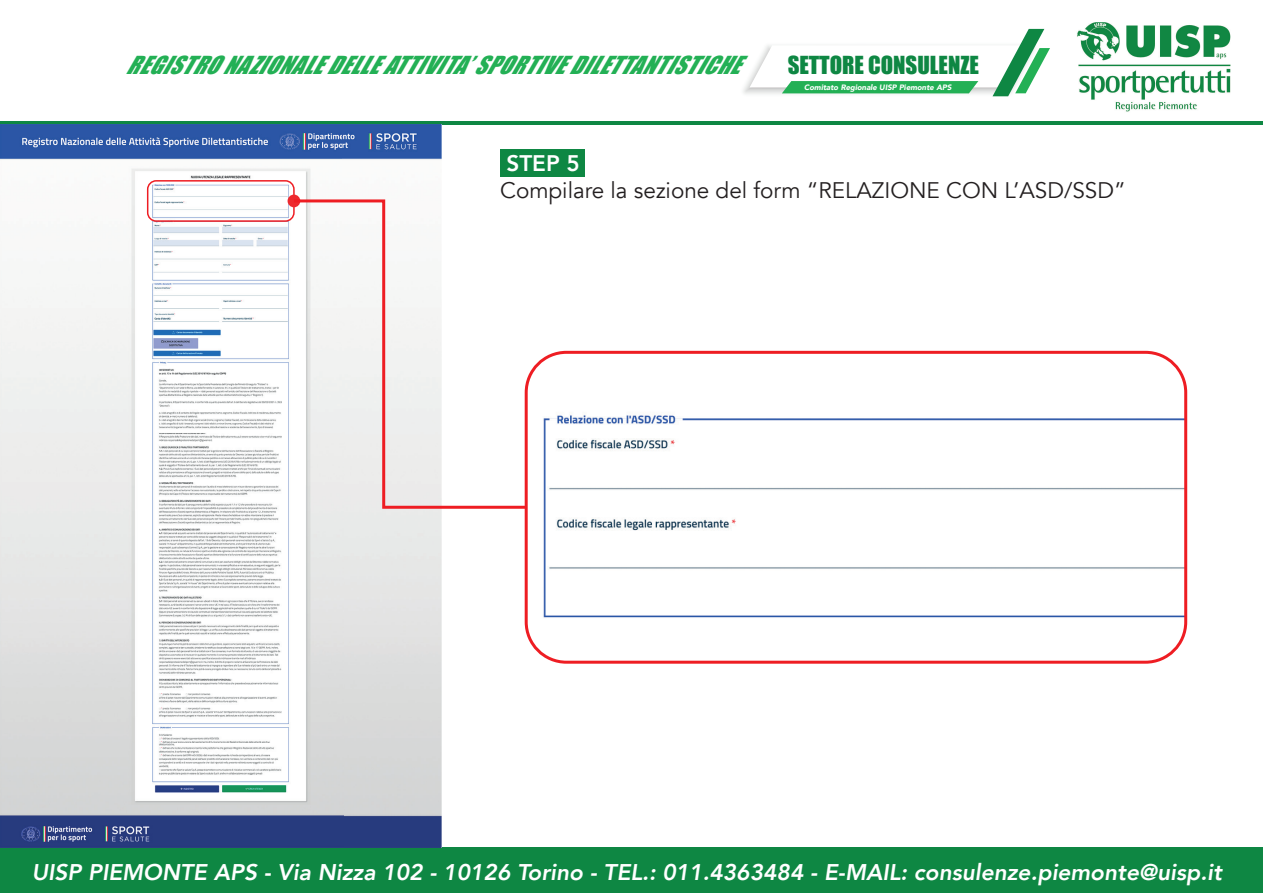
<style>
.page{position:relative;width:1263px;height:893px;background:#fff}
.page>*{position:absolute;margin:0;border:0;box-sizing:border-box;transform-origin:0 0}
.t1{font:italic 22.8px "Impact";color:#23b055}
.t2{font:22.8px "Impact";color:#0e8743}
.t3{font:italic 800 22.65px "Avenir";color:#fff}
.t4{font:22.5px "Avenir";color:#231f20}
.t5{font:800 22.5px "Avenir";color:#fff}
.t6{font:italic 900 7.8px "Avenir";color:#fff}
</style>
<div class="page">
<div style="left:500px;top:149px;width:84px;height:28px;background:#0e8743"></div>
<img style="left:743px;top:80px;width:266px;height:17px">
<svg style="left:749px;top:29px;width:301px;height:67px"></svg>
<img style="left:1060px;top:22px;width:186px;height:103px">
<hr style="left:0;top:121px;width:1263px;height:3px;background:#0e8743">
<div style="left:0;top:847px;width:1263px;height:46px;background:#0e8743"></div>
<img style="left:0;top:124px;width:441px;height:723px">
<div style="left:147px;top:180px;width:148px;height:42px;border:2px solid #ee1d23;border-radius:9px"></div>
<div style="left:288px;top:195px;width:12px;height:12px;background:#ee292e;border-radius:50%"></div>
<img style="left:543px;top:415px;width:640px;height:203px">
<div style="left:525px;top:351px;width:662px;height:313px;border:3px solid #ee1d23;border-radius:40px"></div>
<svg style="left:291px;top:198px;width:238px;height:312px"></svg>
<p class="t1" style="left:126px;top:47px;width:634px">REGISTRONAZIONALEDELLEATTIVITA’SPORTIVEDILETTANTISTICHE</p>
<p class="t2" style="left:788px;top:47px;width:193px">SETTORE CONSULENZE</p>
<p class="t6" style="left:804px;top:81px;width:149px">Comitato Regionale UISP Piemonte APS</p>
<p class="t5" style="left:506px;top:146px;width:75px">STEP 5</p>
<p class="t4" style="left:500px;top:177px;width:627px">Compilare la sezione del form “RELAZIONE CON L’ASD/SSD”</p>
<p class="t3" style="left:32px;top:859px;width:1191px">UISP PIEMONTE APS - Via Nizza 102 - 10126 Torino - TEL.: 011.4363484 - E-MAIL: consulenze.piemonte@uisp.it</p>
</div>
